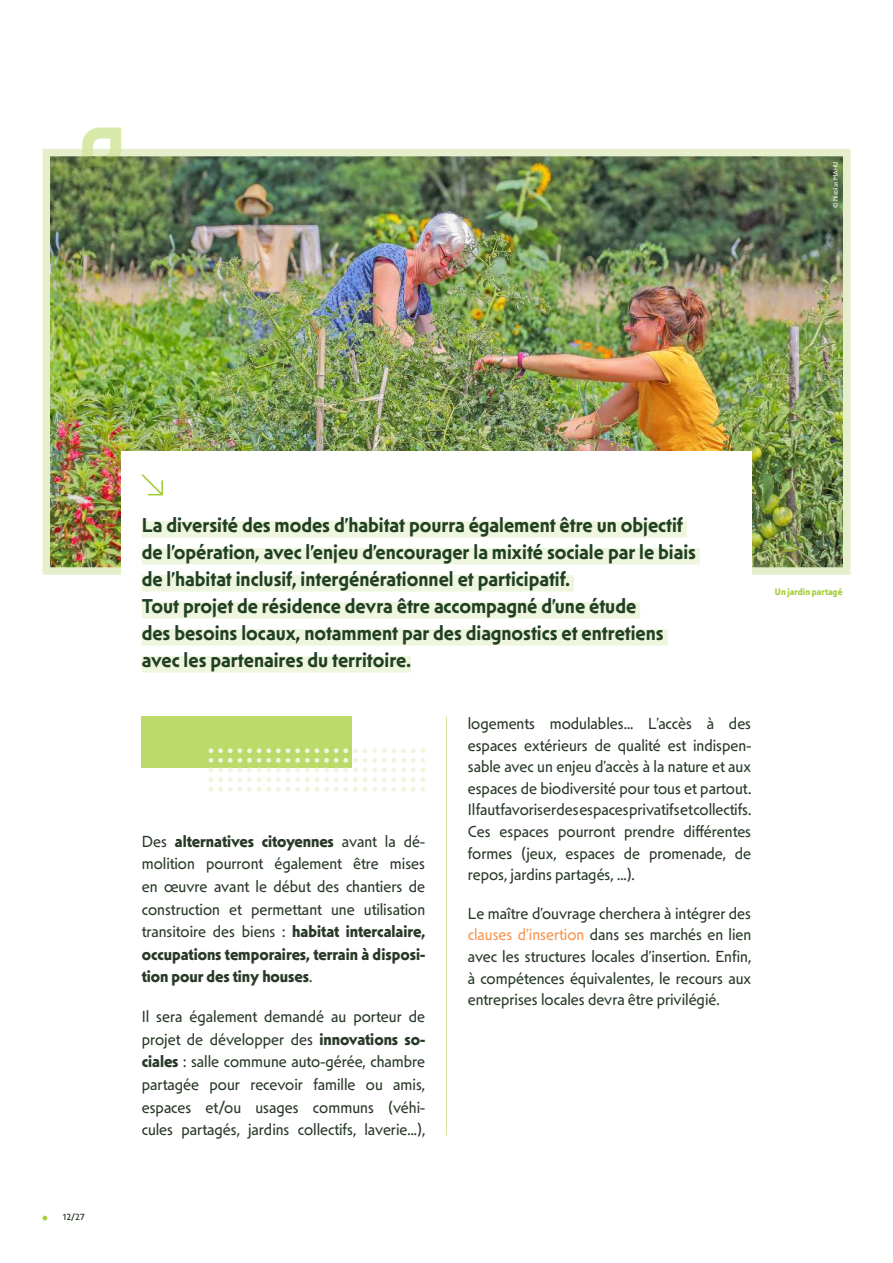
<style>
.page{position:relative;width:893px;height:1263px;background:#fff}
.page>*{position:absolute;margin:0;border:0;box-sizing:border-box;transform-origin:0 0}
.t1{font:600 20.25px/27px "Mendl Sans Dawn";color:#203f23}
.t2{font:16.2px/22.6px "Mendl Sans Dusk";color:#293928;text-align:justify}
.t3{font:700 9.45px "Mendl Sans Dusk";color:#a6ce39}
.t4{font:500 9px "Mendl Sans Dusk";color:#293928}
.t5{font:6.75px "Mendl Sans Dawn";color:#fff}
.s1{font-weight:700}
.s2{color:#f79551}
</style>
<div class="page">
<svg style="left:43px;top:1216px;width:4px;height:4px"></svg>
<img style="left:52px;top:158px;width:789px;height:408px">
<div style="left:43px;top:149px;width:807px;height:426px;border:8px solid #e5efcb"></div>
<div style="left:121px;top:451px;width:630px;height:246px;background:#fff"></div>
<svg style="left:142px;top:474px;width:21px;height:21px"></svg>
<div style="left:142px;top:521px;width:545px;height:16px;background:#eff6de"></div>
<div style="left:142px;top:548px;width:558px;height:16px;background:#eff6de"></div>
<div style="left:142px;top:575px;width:432px;height:16px;background:#eff6de"></div>
<div style="left:142px;top:602px;width:498px;height:16px;background:#eff6de"></div>
<div style="left:142px;top:629px;width:526px;height:16px;background:#eff6de"></div>
<div style="left:142px;top:656px;width:269px;height:16px;background:#eff6de"></div>
<hr style="left:446px;top:717px;width:1px;height:418px;background:#a6ce39">
<svg style="left:82px;top:128px;width:39px;height:42px;background:#bccd96"></svg>
<div style="left:142px;top:717px;width:210px;height:51px;background:#bcda6a"></div>
<svg style="left:209px;top:748px;width:216px;height:43px"></svg>
<p class="t5" style="left:831px;top:208px;width:48px;rotate:-90deg">© Nicolas MAHU</p>
<p class="t4" style="left:63px;top:1212px;width:24px">12/27</p>
<p class="t1" style="left:142px;top:511px;width:556px">La diversité des modes d’habitat pourra également être un objectif de l’opération, avec l’enjeu d’encourager la mixité sociale par le biais de l’habitat inclusif, intergénérationnel et participatif.<br>Tout projet de résidence devra être accompagné d’une étude<br>des besoins locaux, notamment par des diagnostics et entretiens avec les partenaires du territoire.</p>
<p class="t2" style="left:142px;top:829px;width:285px">Des <span class="s1">alternatives citoyennes</span> avant la dé&shy;molition pourront également être mises en œuvre avant le début des chantiers de construction et permettant une utilisation transitoire des biens : <span class="s1">habitat intercalaire, occupations temporaires, terrain à disposi&shy;tion pour des tiny houses</span>.</p>
<p class="t2" style="left:142px;top:1005px;width:285px">Il sera également demandé au porteur de projet de développer des <span class="s1">innovations so&shy;ciales</span> : salle commune auto-gérée, chambre partagée pour recevoir famille ou amis, espaces et/ou usages communs (véhi&shy;cules partagés, jardins collectifs, laverie...),</p>
<p class="t2" style="left:468px;top:712px;width:285px;line-height:21.6px">logements modulables… L’accès à des espaces extérieurs de qualité est indispen&shy;sable avec un enjeu d’accès à la nature et aux espaces de biodiversité pour tous et partout.<br>Il faut favoriser des espaces privatifs et collectifs.<br>Ces espaces pourront prendre différentes formes (jeux, espaces de promenade, de repos, jardins partagés, …).</p>
<p class="t2" style="left:468px;top:902px;width:285px;line-height:21.6px">Le maître d’ouvrage cherchera à intégrer des <span class="s2">clauses d’insertion</span> dans ses marchés en lien avec les structures locales d’insertion. Enfin, à compétences équivalentes, le recours aux entreprises locales devra être privilégié.</p>
<p class="t3" style="left:775px;top:586px;width:69px">Un jardin partagé</p>
</div>
